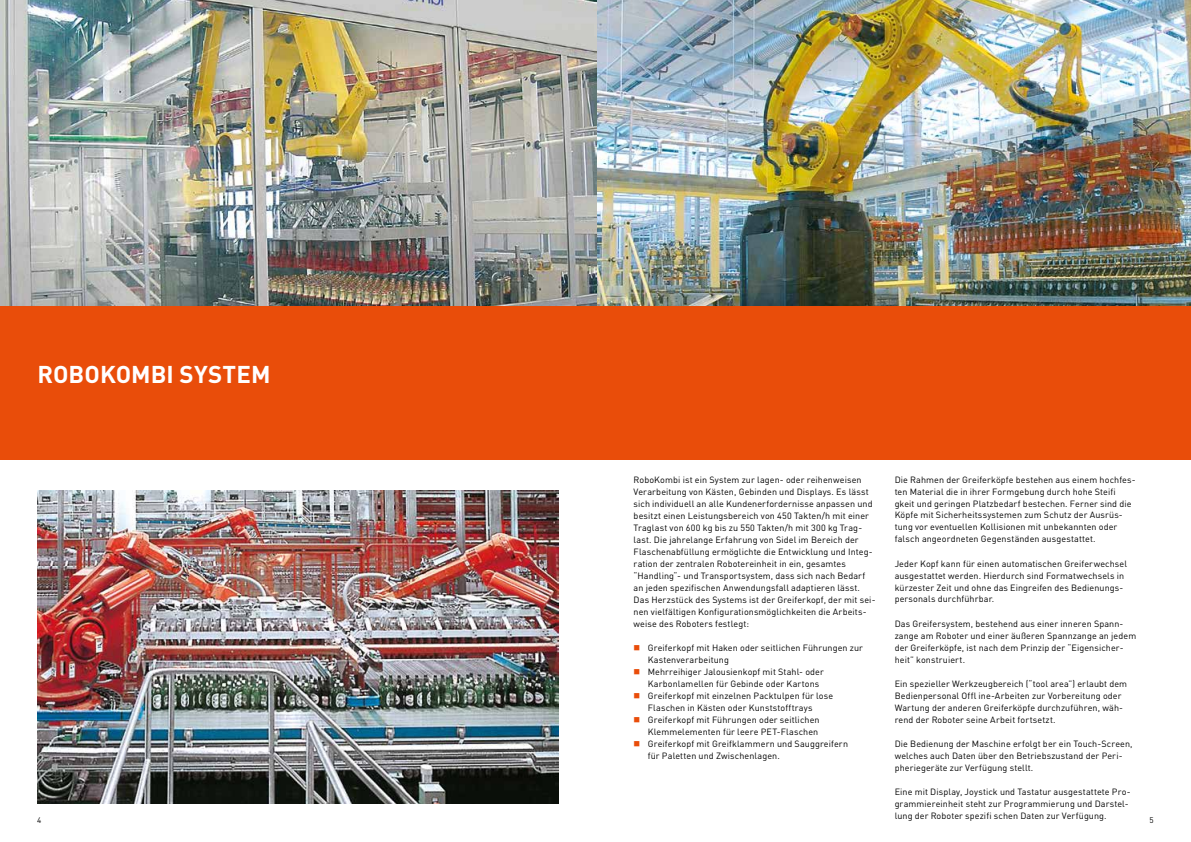
<style>
.page{position:relative;width:1191px;height:842px;background:#fff}
.page>*{position:absolute;margin:0;border:0;box-sizing:border-box;transform-origin:0 0}
.t1{font:700 24px "DINOT";letter-spacing:.005em;color:#fff}
.t2{font:9px/12px "DINOT";letter-spacing:.01em;color:#000}
.t3{font:8px "DINOT";color:#000}
.s1{color:#e94d0a}
</style>
<div class="page">
<img style="left:596px;top:0;width:595px;height:306px">
<img style="left:0;top:0;width:596px;height:306px">
<img style="left:37px;top:491px;width:521px;height:313px">
<div style="left:595px;top:306px;width:596px;height:153px;background:#e94d0a"></div>
<div style="left:0;top:306px;width:595px;height:153px;background:#e94d0a"></div>
<h1 class="t1" style="left:37px;top:358px;width:235px">ROBOKOMBI SYSTEM</h1>
<p class="t2" style="left:894px;top:473px;width:242px">Die Rahmen der Greiferköpfe bestehen aus einem hochfes&shy;ten Material die in ihrer Formgebung durch hohe Steifi gkeit und geringen Platzbedarf bestechen. Ferner sind die Köpfe mit Sicherheitssystemen zum Schutz der Ausrüs&shy;tung vor eventuellen Kollisionen mit unbekannten oder falsch angeordneten Gegenständen ausgestattet.</p>
<p class="t2" style="left:894px;top:557px;width:234px">Jeder Kopf kann für einen automatischen Greiferwechsel ausgestattet werden. Hierdurch sind Formatwechsels in kürzester Zeit und ohne das Eingreifen des Bedienungs&shy;personals durchführbar.</p>
<p class="t2" style="left:894px;top:617px;width:243px">Das Greifersystem, bestehend aus einer inneren Spann&shy;zange am Roboter und einer äußeren Spannzange an jedem der Greiferköpfe, ist nach dem Prinzip der “Eigensicher&shy;heit” konstruiert.</p>
<p class="t2" style="left:894px;top:677px;width:234px">Ein spezieller Werkzeugbereich (“tool area”) erlaubt dem Bedienpersonal Offl ine-Arbeiten zur Vorbereitung oder Wartung der anderen Greiferköpfe durchzuführen, wäh&shy;rend der Roboter seine Arbeit fortsetzt.</p>
<p class="t2" style="left:894px;top:737px;width:239px">Die Bedienung der Maschine erfolgt ber ein Touch-Screen, welches auch Daten über den Betriebszustand der Peri&shy;pheriegeräte zur Verfügung stellt.</p>
<p class="t2" style="left:894px;top:785px;width:237px">Eine mit Display, Joystick und Tastatur ausgestattete Pro&shy;grammiereinheit steht zur Programmierung und Darstel&shy;lung der Roboter spezifi schen Daten zur Verfügung.</p>
<p class="t2" style="left:633px;top:473px;width:243px">RoboKombi ist ein System zur lagen- oder reihenweisen Verarbeitung von Kästen, Gebinden und Displays. Es lässt sich individuell an alle Kundenerfordernisse anpassen und besitzt einen Leistungsbereich von 450 Takten/h mit einer Traglast von 600 kg bis zu 550 Takten/h mit 300 kg Trag&shy;last. Die jahrelange Erfahrung von Sidel im Bereich der Flaschenabfüllung ermöglichte die Entwicklung und Integ&shy;ration der zentralen Robotereinheit in ein, gesamtes “Handling“- und Transportsystem, dass sich nach Bedarf an jeden spezifischen Anwendungsfall adaptieren lässt.<br>Das Herzstück des Systems ist der Greiferkopf, der mit sei&shy;nen vielfältigen Konfigurationsmöglichkeiten die Arbeits&shy;weise des Roboters festlegt:</p>
<p class="t2" style="left:648px;top:641px;width:217px;text-indent:-14px"><span class="s1">■</span> Greiferkopf mit Haken oder seitlichen Führungen zur<br>Kastenverarbeitung</p>
<p class="t2" style="left:648px;top:665px;width:178px;text-indent:-14px"><span class="s1">■</span> Mehrreihiger Jalousienkopf mit Stahl- oder<br>Karbonlamellen für Gebinde oder Kartons</p>
<p class="t2" style="left:648px;top:689px;width:187px;text-indent:-14px"><span class="s1">■</span> Greiferkopf mit einzelnen Packtulpen für lose<br>Flaschen in Kästen oder Kunststofftrays</p>
<p class="t2" style="left:633px;top:713px;width:187px;text-align:right"><span class="s1">■</span> Greiferkopf mit Führungen oder seitlichen<br>Klemmelementen für leere PET-Flaschen</p>
<p class="t2" style="left:648px;top:737px;width:202px;text-indent:-14px"><span class="s1">■</span> Greiferkopf mit Greifklammern und Sauggreifern für Paletten und Zwischenlagen.</p>
<p class="t3" style="left:37px;top:815px;width:6px">4</p>
<p class="t3" style="left:1149px;top:815px;width:6px">5</p>
</div>
